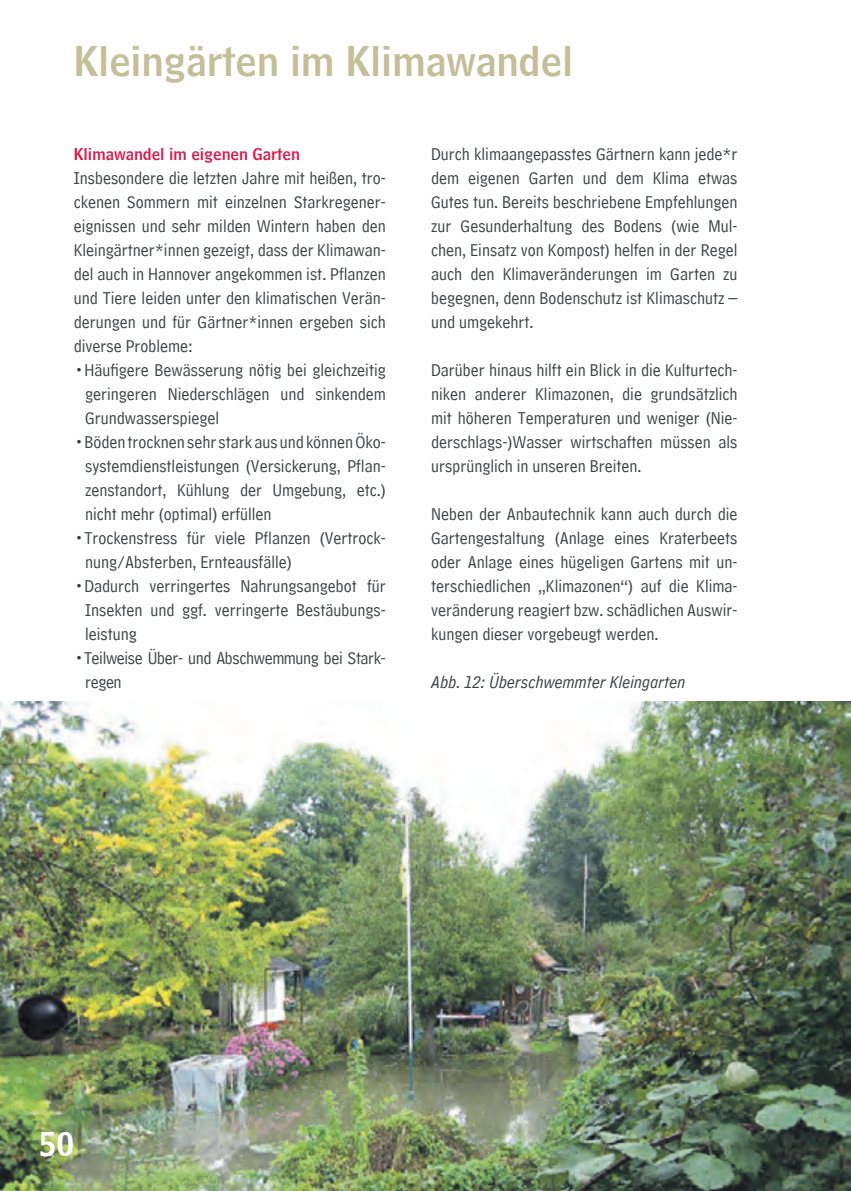
<style>
.page{position:relative;width:851px;height:1191px;background:#fff}
.page>*{position:absolute;margin:0;border:0;box-sizing:border-box;transform-origin:0 0}
.t1{font:40px "HM Headline";color:#c4be99}
.t2{font:32px "HM Headline";color:#fff}
.t3{font:18px/24px "HM Comment";color:#3c4243;text-align:justify}
.t4{font:18px/24px "HM Comment";letter-spacing:-.02em;color:#3c4243}
.t5{font:italic 18px "HM Comment";color:#3c4243}
.t6{font:16px "HM Headline";color:#d71d4f}
</style>
<div class="page">
<img style="left:0;top:701px;width:850px;height:490px">
<img style="left:15px;top:990px;width:57px;height:53px">
<h1 class="t1" style="left:74px;top:26px;width:501px">Kleingärten im Klimawandel</h1>
<p class="t6" style="left:74px;top:140px;width:228px">Klimawandel im eigenen Garten</p>
<p class="t3" style="left:74px;top:162px;width:313px">Insbesondere die letzten Jahre mit heißen, tro&shy;ckenen Sommern mit einzelnen Starkregener&shy;eignissen und sehr milden Wintern haben den Kleingärtner*innen gezeigt, dass der Klimawan&shy;del auch in Hannover angekommen ist. Pflanzen und Tiere leiden unter den klimatischen Verän&shy;derungen und für Gärtner*innen ergeben sich diverse Probleme:</p>
<p class="t3" style="left:85px;top:354px;width:302px;text-indent:-11px">•Häufigere Bewässerung nötig bei gleichzeitig geringeren Niederschlägen und sinkendem Grundwasserspiegel</p>
<p class="t3" style="left:85px;top:426px;width:302px;text-indent:-11px">•Böden trocknen sehr stark aus und können Öko&shy;systemdienstleistungen (Versickerung, Pflan&shy;zenstandort, Kühlung der Umgebung, etc.) nicht mehr (optimal) erfüllen</p>
<p class="t3" style="left:85px;top:522px;width:302px;text-indent:-11px">•Trockenstress für viele Pflanzen (Vertrock&shy;nung/Absterben, Ernteausfälle)</p>
<p class="t3" style="left:85px;top:570px;width:302px;text-indent:-11px">•Dadurch verringertes Nahrungsangebot für Insekten und ggf. verringerte Bestäubungs&shy;leistung</p>
<p class="t4" style="left:85px;top:642px;width:302px;text-indent:-11px">•Teilweise Über- und Abschwemmung bei Stark&shy;regen</p>
<p class="t3" style="left:431px;top:139px;width:308px">Durch klimaangepasstes Gärtnern kann jede*r dem eigenen Garten und dem Klima etwas Gutes tun. Bereits beschriebene Empfehlungen zur Gesunderhaltung des Bodens (wie Mul&shy;chen, Einsatz von Kompost) helfen in der Regel auch den Klimaveränderungen im Garten zu begegnen, denn Bodenschutz ist Klimaschutz – und umgekehrt.</p>
<p class="t3" style="left:431px;top:354px;width:308px">Darüber hinaus hilft ein Blick in die Kulturtech&shy;niken anderer Klimazonen, die grundsätzlich mit höheren Temperaturen und weniger (Nie&shy;derschlags-)Wasser wirtschaften müssen als ursprünglich in unseren Breiten.</p>
<p class="t3" style="left:431px;top:498px;width:308px">Neben der Anbautechnik kann auch durch die Gartengestaltung (Anlage eines Kraterbeets oder Anlage eines hügeligen Gartens mit un&shy;terschiedlichen „Klimazonen“) auf die Klima&shy;veränderung reagiert bzw. schädlichen Auswir&shy;kungen dieser vorgebeugt werden.</p>
<p class="t5" style="left:431px;top:671px;width:255px">Abb. 12: Überschwemmter Kleingarten</p>
<h2 class="t2" style="left:39px;top:1116px;width:37px">50</h2>
</div>
